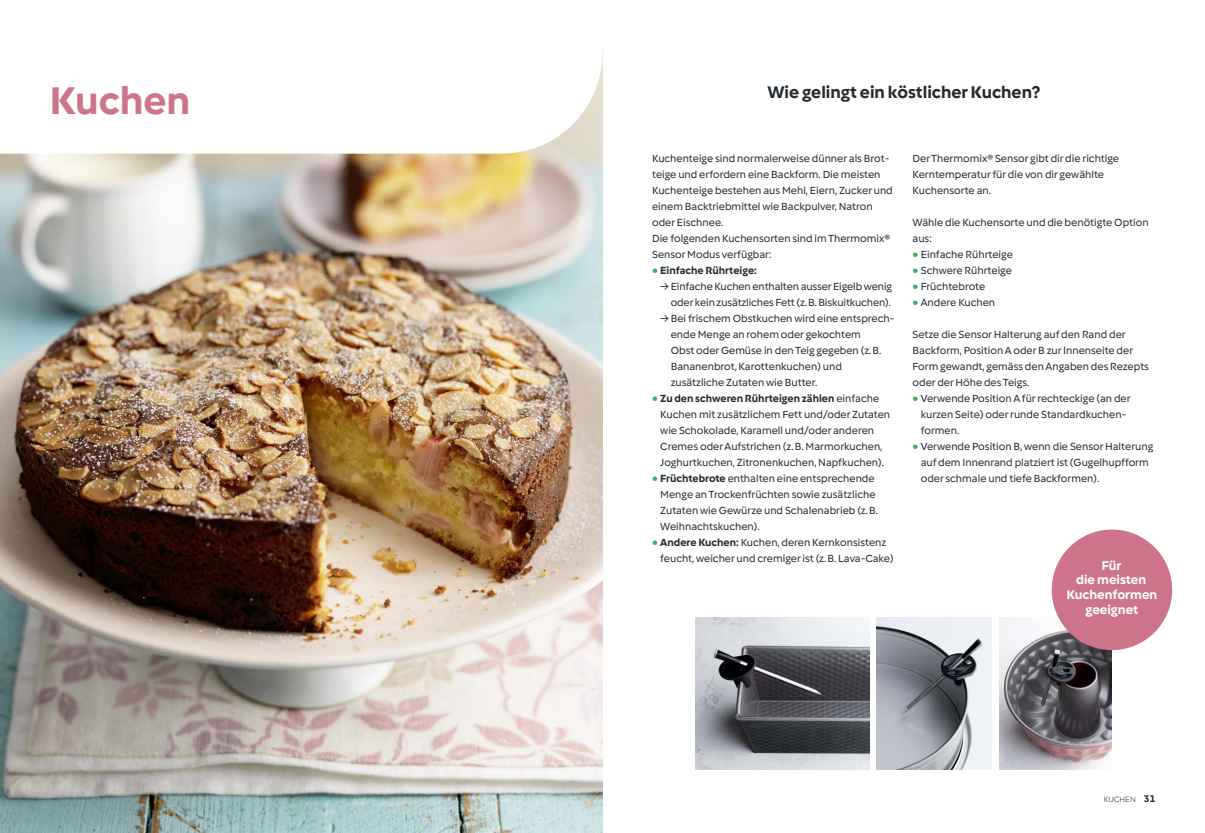
<style>
.page{position:relative;width:1205px;height:833px;background:#fff}
.page>*{position:absolute;margin:0;border:0;box-sizing:border-box;transform-origin:0 0}
.s_headline_1__bold{font:700 40px "Vorwerk";color:#cd748b}
.s_headline_2__centered{font:700 17.5px "Vorwerk";color:#242b31}
.s_eye_catcher__text_10_5pt{font:700 13.12px/14.8px "Vorwerk";color:#fff;text-align:center}
.s_copy{font:10.75px/16px "Vorwerk";color:#242b31}
.t1{font:700 10.75px "Vorwerk";color:#242b31}
.s_runningTitle{font:300 8.12px "Vorwerk";color:#242b31}
.s1{font-family:"Source Sans 3";font-weight:400;font-size:9.75px;color:#27b255}
.s2{font-family:"Source Sans 3";font-size:9.75px;color:#27b255}
.s3{font-weight:700}
.s4{font-weight:700;font-size:10px}
</style>
<div class="page">
<img style="left:0;top:154px;width:602px;height:679px">
<img style="left:695px;top:618px;width:174px;height:152px">
<img style="left:999px;top:618px;width:112px;height:152px">
<svg style="left:0;top:64px;width:602px;height:90px"></svg>
<img style="left:877px;top:618px;width:114px;height:152px">
<div style="left:1051px;top:529px;width:121px;height:121px;background:#cd748b;border-radius:50%"></div>
<p class="s_headline_1__bold" style="left:50px;top:74px;width:142px">Kuchen</p>
<p class="s_headline_2__centered" style="left:767px;top:80px;width:274px">Wie gelingt ein köstlicher Kuchen?</p>
<p class="s_copy" style="left:652px;top:150px;width:242px">Kuchenteige sind normalerweise dünner als Brot&shy;teige und erfordern eine Backform. Die meisten Kuchenteige bestehen aus Mehl, Eiern, Zucker und einem Backtriebmittel wie Backpulver, Natron oder Eischnee.</p>
<p class="s_copy" style="left:652px;top:230px;width:239px">Die folgenden Kuchensorten sind im Thermomix®<br>Sensor Modus verfügbar:</p>
<p class="t1" style="left:652px;top:263px;width:106px"><span class="s1">●</span> Einfache Rührteige:</p>
<p class="s_copy" style="left:660px;top:278px;width:233px;text-align:right">→Einfache Kuchen enthalten ausser Eigelb wenig oder kein zusätzliches Fett (z. B. Biskuitkuchen).</p>
<p class="s_copy" style="left:671px;top:310px;width:224px;text-indent:-10px">→Bei frischem Obstkuchen wird eine entsprech&shy;ende Menge an rohem oder gekochtem<br>Obst oder Gemüse in den Teig gegeben (z. B.<br>Bananenbrot, Karottenkuchen) und zusätzliche Zutaten wie Butter.</p>
<p class="s_copy" style="left:660px;top:390px;width:231px;text-indent:-8px"><span class="s2">●</span> <span class="s3">Zu den schweren Rührteigen zählen</span> einfache Kuchen mit zusätzlichem Fett und/oder Zutaten wie Schokolade, Karamell und/oder anderen Cremes oder Aufstrichen (z. B. Marmorkuchen, Joghurtkuchen, Zitronenkuchen, Napfkuchen).</p>
<p class="s_copy" style="left:660px;top:470px;width:219px;text-indent:-8px"><span class="s2">●</span> <span class="s3">Früchtebrote</span> enthalten eine entsprechende Menge an Trockenfrüchten sowie zusätzliche Zutaten wie Gewürze und Schalenabrieb (z. B.<br>Weihnachtskuchen).</p>
<p class="s_copy" style="left:660px;top:534px;width:235px;text-indent:-8px"><span class="s2">●</span> <span class="s3">Andere Kuchen:</span> Kuchen, deren Kernkonsistenz feucht, weicher und cremiger ist (z. B. Lava-Cake)</p>
<p class="s_copy" style="left:912px;top:150px;width:208px">Der Thermomix® Sensor gibt dir die richtige<br>Kerntemperatur für die von dir gewählte<br>Kuchensorte an.</p>
<p class="s_copy" style="left:912px;top:214px;width:237px">Wähle die Kuchensorte und die benötigte Option aus:</p>
<p class="s_copy" style="left:912px;top:246px;width:102px"><span class="s2">●</span> Einfache Rührteige</p>
<p class="s_copy" style="left:912px;top:262px;width:101px"><span class="s2">●</span> Schwere Rührteige</p>
<p class="s_copy" style="left:912px;top:278px;width:74px"><span class="s2">●</span> Früchtebrote</p>
<p class="s_copy" style="left:912px;top:294px;width:84px"><span class="s2">●</span> Andere Kuchen</p>
<p class="s_copy" style="left:912px;top:326px;width:238px">Setze die Sensor Halterung auf den Rand der Backform, Position A oder B zur Innenseite der Form gewandt, gemäss den Angaben des Rezepts oder der Höhe des Teigs.</p>
<p class="s_copy" style="left:921px;top:390px;width:211px;text-indent:-8px"><span class="s2">●</span> Verwende Position A für rechteckige (an der kurzen Seite) oder runde Standardkuchen&shy;formen.</p>
<p class="s_copy" style="left:921px;top:438px;width:234px;text-indent:-8px"><span class="s2">●</span> Verwende Position B, wenn die Sensor Halterung auf dem Innenrand platziert ist (Gugelhupfform oder schmale und tiefe Backformen).</p>
<p class="s_eye_catcher__text_10_5pt" style="left:1066px;top:557px;width:93px">Für<br>die meisten<br>Kuchenformen geeignet</p>
<p class="s_runningTitle" style="left:1104px;top:794px;width:53px">KUCHEN <span class="s4">31</span></p>
</div>
